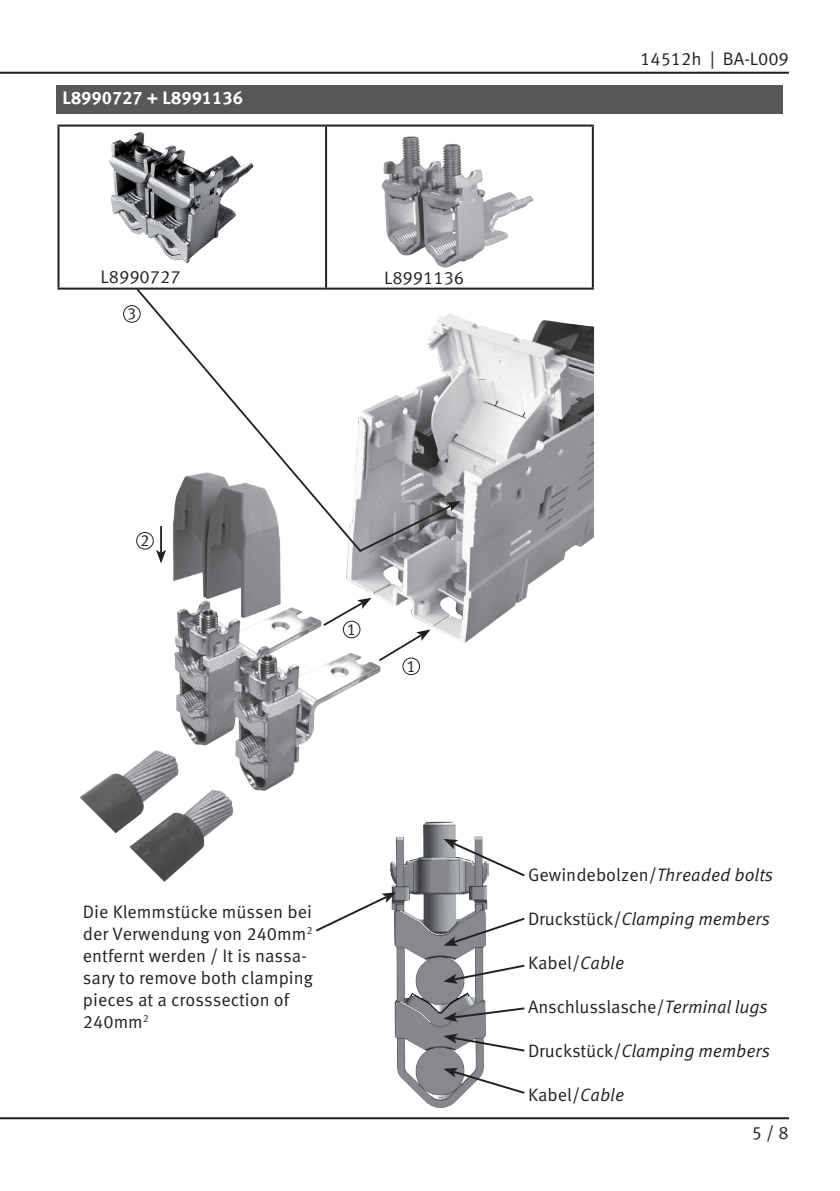
<style>
.page{position:relative;width:840px;height:1191px;background:#fff}
.page>*{position:absolute;margin:0;border:0;box-sizing:border-box;transform-origin:0 0}
.t1{font:18px/22px "Meta Pro";color:#231f20}
.t2{font:italic 18px "Meta Pro";letter-spacing:-.01em;color:#231f20}
.t3{font:700 18px "Meta Pro";color:#fff}
.t4{font:16.2px "Meta Pro";color:#231f20}
.s1{font-style:italic}
.s2{font-style:normal}
</style>
<div class="page">
<hr style="left:0;top:1117px;width:788px;height:2px;background:#231f20">
<hr style="left:0;top:72px;width:788px;height:2px;background:#231f20">
<div style="left:57px;top:85px;width:725px;height:28px;background:#57585a"></div>
<img style="left:346px;top:315px;width:247px;height:328px">
<div style="left:123px;top:305px;width:18px;height:18px;border:1px solid #231f20;border-radius:50%"></div>
<img style="left:79px;top:596px;width:329px;height:286px">
<div style="left:402px;top:657px;width:18px;height:18px;border:1px solid #231f20;border-radius:50%"></div>
<div style="left:342px;top:621px;width:18px;height:17px;border:1px solid #231f20;border-radius:50%"></div>
<svg style="left:321px;top:598px;width:50px;height:29px"></svg>
<svg style="left:377px;top:629px;width:53px;height:34px"></svg>
<svg style="left:135px;top:287px;width:318px;height:266px"></svg>
<svg style="left:446px;top:501px;width:14px;height:10px"></svg>
<img style="left:153px;top:470px;width:152px;height:168px">
<div style="left:136px;top:532px;width:18px;height:17px;border:1px solid #231f20;border-radius:50%"></div>
<hr style="left:160px;top:526px;width:2px;height:27px;background:#231f20">
<svg style="left:156px;top:550px;width:10px;height:13px"></svg>
<img style="left:390px;top:822px;width:97px;height:285px">
<svg style="left:443px;top:839px;width:82px;height:39px"></svg>
<svg style="left:443px;top:916px;width:82px;height:30px"></svg>
<svg style="left:443px;top:963px;width:82px;height:20px"></svg>
<svg style="left:443px;top:1006px;width:82px;height:16px"></svg>
<svg style="left:443px;top:1033px;width:82px;height:19px"></svg>
<svg style="left:443px;top:1067px;width:82px;height:28px"></svg>
<svg style="left:316px;top:892px;width:80px;height:41px"></svg>
<hr style="left:57px;top:125px;width:269px;height:2px;background:#231f20">
<hr style="left:57px;top:127px;width:2px;height:161px;background:#231f20">
<hr style="left:326px;top:125px;width:267px;height:2px;background:#231f20">
<hr style="left:325px;top:127px;width:2px;height:161px;background:#231f20">
<hr style="left:591px;top:127px;width:2px;height:161px;background:#231f20">
<hr style="left:57px;top:288px;width:269px;height:2px;background:#231f20">
<hr style="left:326px;top:288px;width:267px;height:2px;background:#231f20">
<img style="left:382px;top:136px;width:152px;height:132px">
<img style="left:83px;top:124px;width:197px;height:140px">
<p class="t3" style="left:62px;top:87px;width:182px">L8990727 + L8991136</p>
<p class="t1" style="left:100px;top:266px;width:82px">L8990727</p>
<p class="t1" style="left:384px;top:267px;width:82px">L8991136</p>
<p class="t4" style="left:127px;top:304px;width:11px">3</p>
<p class="t1" style="left:639px;top:48px;width:150px">14512h | BA-L009</p>
<p class="t4" style="left:140px;top:531px;width:11px">2</p>
<p class="t4" style="left:346px;top:619px;width:11px">1</p>
<p class="t4" style="left:406px;top:656px;width:11px">1</p>
<p class="t1" style="left:83px;top:901px;width:232px">Die Klemmstücke müssen bei der Verwendung von 240mm<sup>2 </sup>entfernt werden / It is nassa&shy;sary to remove both clamping pieces at a crosssection of<br>240mm<sup>2</sup></p>
<p class="t1" style="left:527px;top:864px;width:247px">Gewindebolzen/<span class="s1">Threaded bolts</span></p>
<p class="t2" style="left:527px;top:908px;width:243px"><span class="s2">Druckstück/</span>Clamping members</p>
<p class="t1" style="left:527px;top:952px;width:98px">Kabel/<span class="s1">Cable</span></p>
<p class="t1" style="left:527px;top:996px;width:241px">Anschlusslasche/<span class="s1">Terminal lugs</span></p>
<p class="t2" style="left:527px;top:1040px;width:243px"><span class="s2">Druckstück/</span>Clamping members</p>
<p class="t1" style="left:527px;top:1084px;width:98px">Kabel/<span class="s1">Cable</span></p>
<p class="t1" style="left:751px;top:1122px;width:38px">5 / 8</p>
</div>
